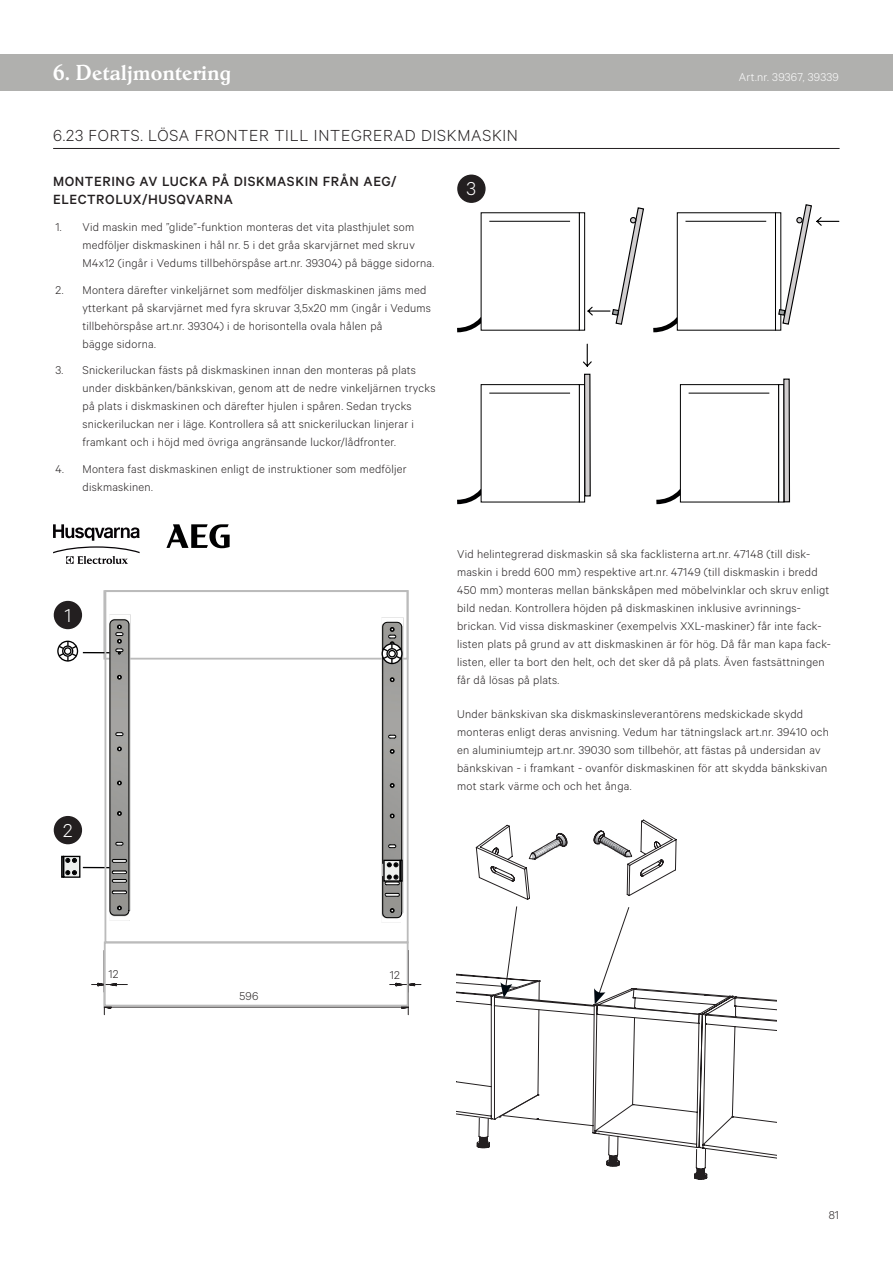
<style>
.page{position:relative;width:893px;height:1263px;background:#fff}
.page>*{position:absolute;margin:0;border:0;box-sizing:border-box;transform-origin:0 0}
.Rubrik_1{font:500 21px "Hoboken Serial";letter-spacing:.02em;color:#fff}
.Brödtext{font:300 21px "Calibre";color:#fff}
.Rubrik_2{font:300 18px "Calibre";letter-spacing:.04em;color:#231f20}
.Rubrik_2-2{font:500 15px/18px "Calibre";letter-spacing:.04em;color:#231f20}
.t1{font:300 12.75px/18px "Calibre";letter-spacing:.02em;color:#231f20}
.t2{font:300 12.75px "Calibre";letter-spacing:.02em;color:#fff}
</style>
<div class="page">
<div style="left:0;top:54px;width:893px;height:37px;background:#b0b0ae"></div>
<svg style="left:53px;top:524px;width:87px;height:40px"></svg>
<svg style="left:166px;top:524px;width:64px;height:24px"></svg>
<svg style="left:457px;top:819px;width:320px;height:360px"></svg>
<svg style="left:606px;top:1148px;width:101px;height:32px"></svg>
<svg style="left:500px;top:982px;width:12px;height:16px"></svg>
<svg style="left:594px;top:988px;width:12px;height:16px"></svg>
<div style="left:54px;top:602px;width:27px;height:26px;background:#231f20;border-radius:50%"></div>
<div style="left:54px;top:601px;width:28px;height:28px;border:2px solid #231f20;border-radius:50%"></div>
<div style="left:54px;top:817px;width:27px;height:26px;background:#231f20;border-radius:50%"></div>
<div style="left:54px;top:816px;width:28px;height:28px;border:2px solid #231f20;border-radius:50%"></div>
<div style="left:458px;top:175px;width:27px;height:27px;background:#231f20;border-radius:50%"></div>
<div style="left:457px;top:175px;width:29px;height:28px;border:2px solid #231f20;border-radius:50%"></div>
<div style="left:103px;top:590px;width:305px;height:69px;border:2px solid #bbb"></div>
<svg style="left:91px;top:949px;width:331px;height:67px"></svg>
<div style="left:57px;top:641px;width:21px;height:21px;border:1px solid #000001;border-radius:50%"></div>
<svg style="left:57px;top:641px;width:21px;height:20px"></svg>
<div style="left:64px;top:647px;width:8px;height:8px;border:1px solid #000001;border-radius:50%"></div>
<hr style="left:83px;top:652px;width:38px;height:1px;background:#000001">
<hr style="left:83px;top:867px;width:38px;height:1px;background:#000001">
<div style="left:63px;top:856px;width:17px;height:22px;background:#edefed;border:1px solid #000001"></div>
<svg style="left:65px;top:858px;width:12px;height:17px"></svg>
<div style="left:61px;top:856px;width:3px;height:22px;background:#d2d3d2;border:1px solid #000001"></div>
<svg style="left:382px;top:622px;width:21px;height:297px;background:#898987"></svg>
<div style="left:400px;top:860px;width:3px;height:22px;background:#d2d3d2;border:1px solid #000001"></div>
<div style="left:105px;top:590px;width:304px;height:353px;border:2px solid #bbb"></div>
<div style="left:104px;top:941px;width:305px;height:65px;border:2px solid #bbb"></div>
<svg style="left:109px;top:619px;width:21px;height:298px;background:#8a8a88"></svg>
<hr style="left:53px;top:148px;width:787px;height:1px;background:#231f20">
<svg style="left:580px;top:212px;width:5px;height:119px"></svg>
<svg style="left:779px;top:384px;width:4px;height:118px"></svg>
<div style="left:585px;top:374px;width:5px;height:122px;background:#d1cecf"></div>
<div style="left:584px;top:374px;width:7px;height:122px;border:1px solid #000001"></div>
<div style="left:784px;top:379px;width:5px;height:123px;background:#d1cecf"></div>
<div style="left:783px;top:379px;width:7px;height:123px;border:1px solid #000001"></div>
<svg style="left:457px;top:314px;width:24px;height:19px"></svg>
<svg style="left:457px;top:486px;width:30px;height:19px"></svg>
<svg style="left:656px;top:486px;width:30px;height:19px"></svg>
<div style="left:677px;top:212px;width:99px;height:119px;background:#fff;border:1px solid #000001"></div>
<div style="left:481px;top:384px;width:99px;height:118px;background:#fff;border:1px solid #000001"></div>
<div style="left:680px;top:384px;width:99px;height:118px;background:#fff;border:1px solid #000001"></div>
<hr style="left:489px;top:221px;width:81px;height:1px;background:#000001">
<hr style="left:685px;top:221px;width:81px;height:1px;background:#000001">
<hr style="left:489px;top:393px;width:81px;height:1px;background:#000001">
<hr style="left:689px;top:393px;width:80px;height:1px;background:#000001">
<svg style="left:587px;top:207px;width:96px;height:126px"></svg>
<svg style="left:777px;top:204px;width:63px;height:121px"></svg>
<svg style="left:583px;top:343px;width:9px;height:24px"></svg>
<p class="Rubrik_1" style="left:53px;top:60px;width:180px">6. Detaljmontering</p>
<p class="t2" style="left:739px;top:70px;width:101px">Art.nr. 39367, 39339</p>
<p class="Rubrik_2" style="left:53px;top:125px;width:466px">6.23 FORTS. LÖSA FRONTER TILL INTEGRERAD DISKMASKIN</p>
<p class="Rubrik_2-2" style="left:53px;top:172px;width:345px">MONTERING AV LUCKA PÅ DISKMASKIN FRÅN AEG/<br>ELECTROLUX/HUSQVARNA</p>
<p class="t1" style="left:82px;top:218px;width:353px;text-indent:-27px">1. Vid maskin med ”glide”-funktion monteras det vita plasthjulet som medföljer diskmaskinen i hål nr. 5 i det gråa skarvjärnet med skruv<br>M4x12 (ingår i Vedums tillbehörspåse art.nr. 39304) på bägge sidorna.</p>
<p class="t1" style="left:82px;top:280px;width:350px;text-indent:-27px">2. Montera därefter vinkeljärnet som medföljer diskmaskinen jäms med ytterkant på skarvjärnet med fyra skruvar 3,5x20 mm (ingår i Vedums tillbehörspåse art.nr. 39304) i de horisontella ovala hålen på<br>bägge sidorna.</p>
<p class="t1" style="left:82px;top:361px;width:354px;text-indent:-27px">3. Snickeriluckan fästs på diskmaskinen innan den monteras på plats under diskbänken/bänkskivan, genom att de nedre vinkeljärnen trycks på plats i diskmaskinen och därefter hjulen i spåren. Sedan trycks snickeriluckan ner i läge. Kontrollera så att snickeriluckan linjerar i framkant och i höjd med övriga angränsande luckor/lådfronter.</p>
<p class="t1" style="left:82px;top:459px;width:326px;text-indent:-27px">4. Montera fast diskmaskinen enligt de instruktioner som medföljer diskmaskinen.</p>
<p class="Brödtext" style="left:467px;top:177px;width:11px">3</p>
<p class="Brödtext" style="left:64px;top:603px;width:8px">1</p>
<p class="Brödtext" style="left:63px;top:818px;width:11px">2</p>
<p class="t1" style="left:457px;top:544px;width:375px">Vid helintegrerad diskmaskin så ska facklisterna art.nr. 47148 (till disk&shy;maskin i bredd 600 mm) respektive art.nr. 47149 (till diskmaskin i bredd 450 mm) monteras mellan bänkskåpen med möbelvinklar och skruv enligt bild nedan. Kontrollera höjden på diskmaskinen inklusive avrinnings&shy;brickan. Vid vissa diskmaskiner (exempelvis XXL-maskiner) får inte fack&shy;listen plats på grund av att diskmaskinen är för hög. Då får man kapa fack&shy;listen, eller ta bort den helt, och det sker då på plats. Även fastsättningen får då lösas på plats.</p>
<p class="t1" style="left:457px;top:705px;width:373px">Under bänkskivan ska diskmaskinsleverantörens medskickade skydd monteras enligt deras anvisning. Vedum har tätningslack art.nr. 39410 och en aluminiumtejp art.nr. 39030 som tillbehör, att fästas på undersidan av bänkskivan - i framkant - ovanför diskmaskinen för att skydda bänkskivan mot stark värme och och het ånga.</p>
<p class="t1" style="left:108px;top:965px;width:12px">12</p>
<p class="t1" style="left:390px;top:965px;width:12px">12</p>
<p class="t1" style="left:239px;top:986px;width:20px">596</p>
<p class="t1" style="left:829px;top:1205px;width:12px">81</p>
</div>
